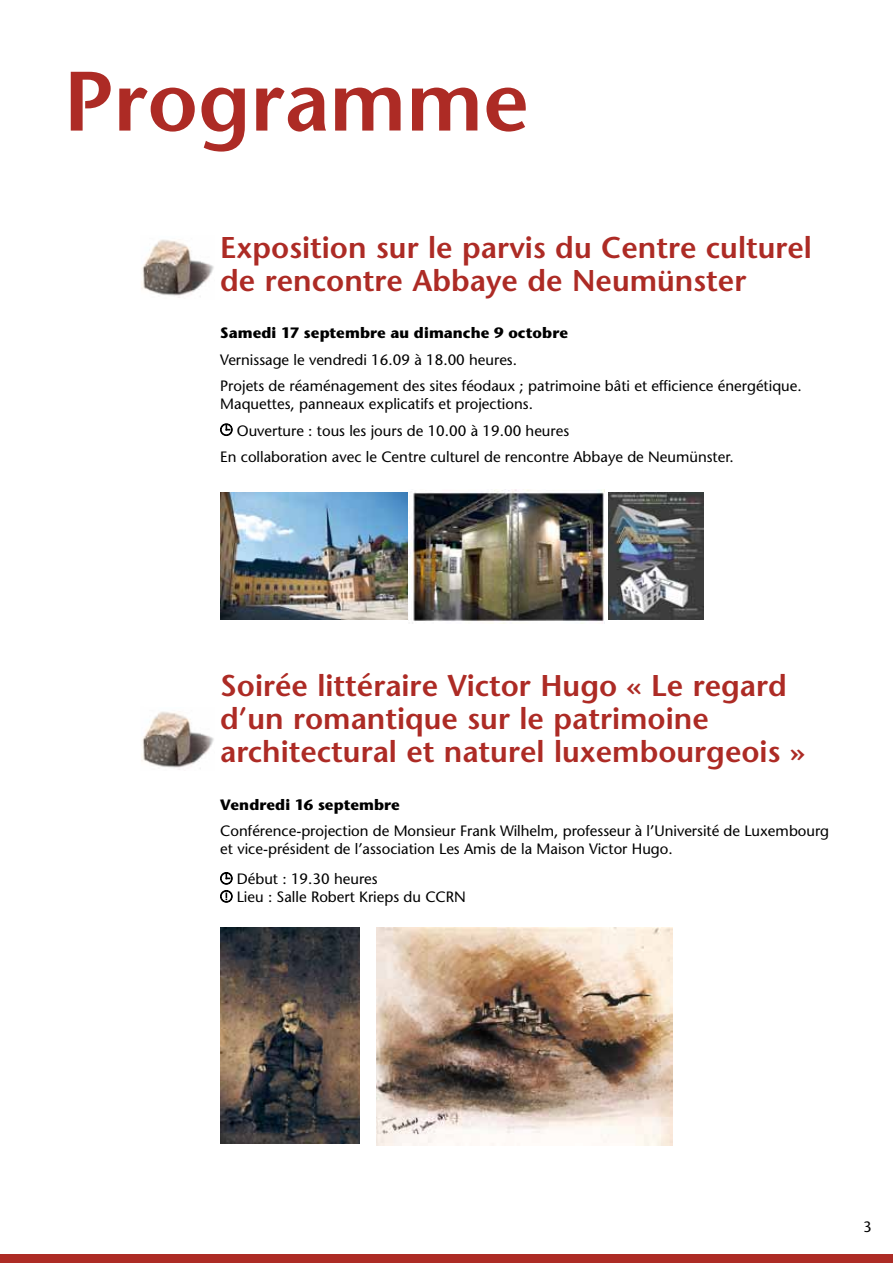
<style>
.page{position:relative;width:893px;height:1263px;background:#fff}
.page>*{position:absolute;margin:0;border:0;box-sizing:border-box;transform-origin:0 0}
.t1{font:600 84px "Stone Sans";color:#ad2b25}
.t2{font:600 30px/33px "Stone Sans";color:#ad2b25}
.t3{font:15px/18px "Stone Sans";color:#000}
.t4{font:700 15px "Stone Sans";letter-spacing:.005em;color:#000}
</style>
<div class="page">
<div style="left:0;top:1254px;width:893px;height:9px;background:#ad2b25"></div>
<svg style="left:220px;top:423px;width:13px;height:13px"></svg>
<img style="left:220px;top:927px;width:140px;height:217px">
<img style="left:377px;top:927px;width:296px;height:219px">
<svg style="left:220px;top:872px;width:13px;height:31px"></svg>
<img style="left:141px;top:239px;width:73px;height:59px">
<img style="left:141px;top:711px;width:73px;height:59px">
<img style="left:220px;top:493px;width:188px;height:126px">
<img style="left:609px;top:493px;width:94px;height:126px">
<img style="left:408px;top:489px;width:196px;height:135px">
<h1 class="t1" style="left:64px;top:49px;width:467px">Programme</h1>
<h2 class="t2" style="left:220px;top:230px;width:593px">Exposition sur le parvis du Centre culturel de rencontre Abbaye de Neumünster</h2>
<p class="t4" style="left:220px;top:324px;width:349px">Samedi 17 septembre au dimanche 9 octobre</p>
<p class="t3" style="left:220px;top:346px;width:583px;line-height:26.5px">Vernissage le vendredi 16.09 à 18.00 heures.<br>Projets de réaménagement des sites féodaux ; patrimoine bâti et efficience énergétique.</p>
<p class="t3" style="left:220px;top:395px;width:314px">Maquettes, panneaux explicatifs et projections.</p>
<p class="t3" style="left:237px;top:421px;width:334px">Ouverture : tous les jours de 10.00 à 19.00 heures</p>
<p class="t3" style="left:220px;top:448px;width:515px">En collaboration avec le Centre culturel de rencontre Abbaye de Neumünster.</p>
<h2 class="t2" style="left:220px;top:668px;width:586px">Soirée littéraire Victor Hugo « Le regard d’un romantique sur le patrimoine architectural et naturel luxembourgeois »</h2>
<p class="t4" style="left:220px;top:795px;width:181px">Vendredi 16 septembre</p>
<p class="t3" style="left:220px;top:822px;width:610px">Conférence-projection de Monsieur Frank Wilhelm, professeur à l’Université de Luxembourg et vice-président de l’association Les Amis de la Maison Victor Hugo.</p>
<p class="t3" style="left:237px;top:870px;width:231px">Début : 19.30 heures<br>Lieu : Salle Robert Krieps du CCRN</p>
<p class="t3" style="left:863px;top:1218px;width:10px">3</p>
</div>
